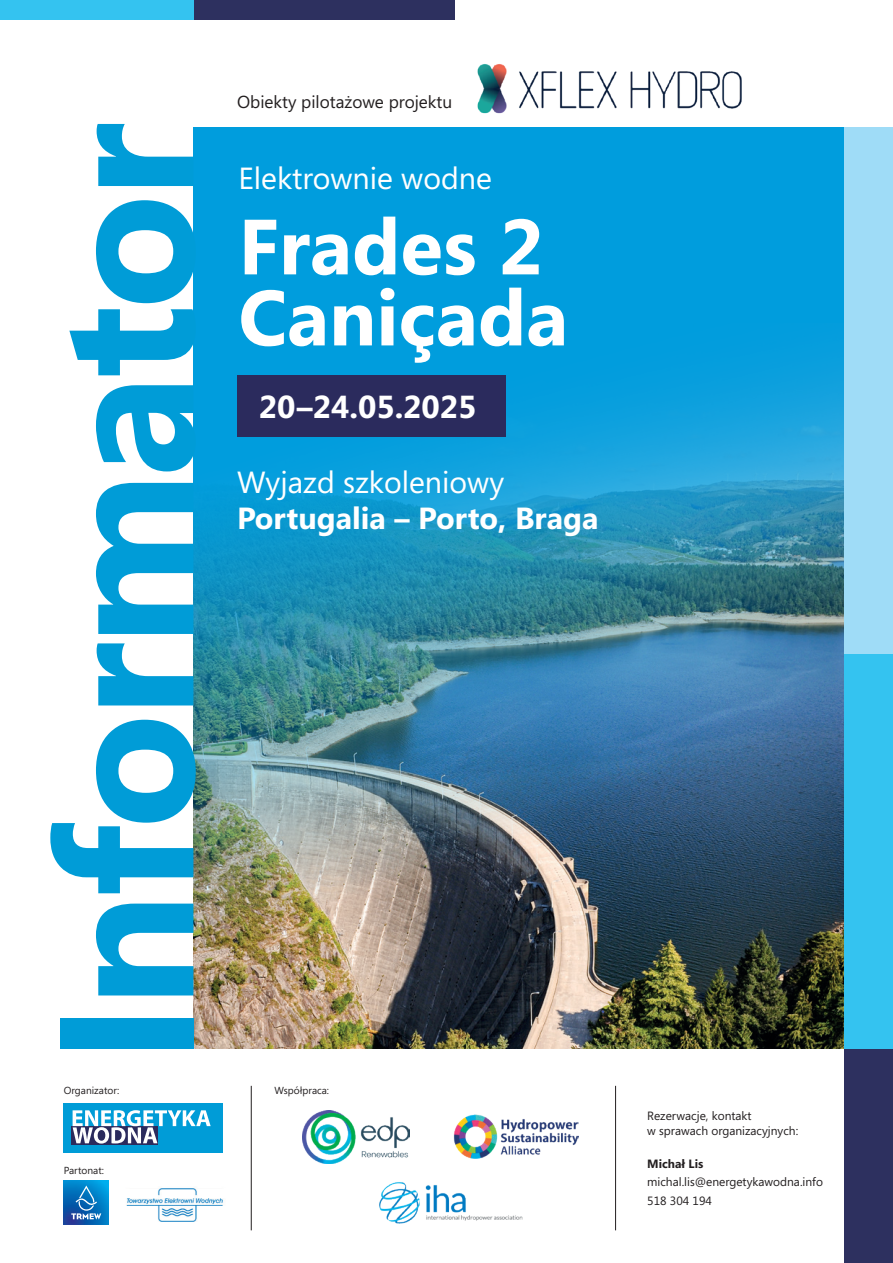
<style>
.page{position:relative;width:893px;height:1263px;background:#fff}
.page>*{position:absolute;margin:0;border:0;box-sizing:border-box;transform-origin:0 0}
.t1{font:700 190.2px "Segoe";letter-spacing:-.025em;color:#009cd7}
.t2{font:700 78px/71.1px "Segoe";color:#fff}
.t3{font:700 31.8px "Segoe";color:#fff}
.t4{font:30.6px "Segoe";color:#fff}
.t5{font:700 30.6px "Segoe";color:#fff}
.t6{font:17.4px "Segoe";color:#231f20}
.t7{font:12px/14.4px "Segoe";color:#231f20}
.t8{font:700 12px "Segoe";color:#231f20}
.t9{font:10.2px "Segoe";color:#231f20}
</style>
<div class="page">
<img style="left:477px;top:64px;width:265px;height:50px">
<div style="left:193px;top:127px;width:700px;height:921px;background:#009ddd"></div>
<img style="left:193px;top:359px;width:651px;height:689px">
<div style="left:64px;top:1103px;width:159px;height:49px;background:#009cd7"></div>
<svg style="left:72px;top:1126px;width:86px;height:19px"></svg>
<svg style="left:73px;top:1110px;width:138px;height:33px"></svg>
<div style="left:844px;top:1048px;width:49px;height:215px;background:#2d305f"></div>
<div style="left:844px;top:651px;width:49px;height:397px;background:#34c3f0"></div>
<div style="left:844px;top:127px;width:49px;height:527px;background:#9fdcf7"></div>
<div style="left:237px;top:376px;width:269px;height:61px;background:#2b2b5d"></div>
<hr style="left:615px;top:1086px;width:1px;height:144px;background:#231f20">
<hr style="left:251px;top:1086px;width:1px;height:144px;background:#231f20">
<div style="left:193px;top:0;width:262px;height:19px;background:#2d305f"></div>
<div style="left:0;top:0;width:193px;height:19px;background:#34c3f0"></div>
<img style="left:302px;top:1110px;width:107px;height:53px">
<img style="left:453px;top:1115px;width:126px;height:44px">
<img style="left:379px;top:1182px;width:144px;height:42px">
<img style="left:64px;top:1180px;width:45px;height:44px">
<svg style="left:71px;top:1185px;width:30px;height:34px"></svg>
<img style="left:126px;top:1188px;width:97px;height:34px">
<h1 class="t1" style="left:-9px;top:1063px;width:942px;rotate:-90deg">Informator</h1>
<p class="t9" style="left:64px;top:1083px;width:57px">Organizator:</p>
<p class="t9" style="left:64px;top:1163px;width:42px">Partonat:</p>
<h3 class="t6" style="left:237px;top:90px;width:217px">Obiekty pilotażowe projektu</h3>
<h3 class="t4" style="left:238px;top:157px;width:255px">Elektrownie wodne</h3>
<h2 class="t2" style="left:238px;top:208px;width:331px">Frades 2<br>Caniçada</h2>
<h3 class="t3" style="left:259px;top:384px;width:219px">20–24.05.2025</h3>
<h3 class="t4" style="left:237px;top:461px;width:269px">Wyjazd szkoleniowy</h3>
<h3 class="t5" style="left:237px;top:497px;width:363px">Portugalia – Porto, Braga</h3>
<p class="t9" style="left:274px;top:1083px;width:56px">Współpraca:</p>
<p class="t7" style="left:647px;top:1108px;width:153px">Rezerwacje, kontakt<br>w sprawach organizacyjnych:</p>
<p class="t8" style="left:647px;top:1155px;width:58px">Michał Lis</p>
<p class="t7" style="left:647px;top:1172px;width:177px;line-height:18.6px">michal.lis@energetykawodna.info<br>518 304 194</p>
</div>
